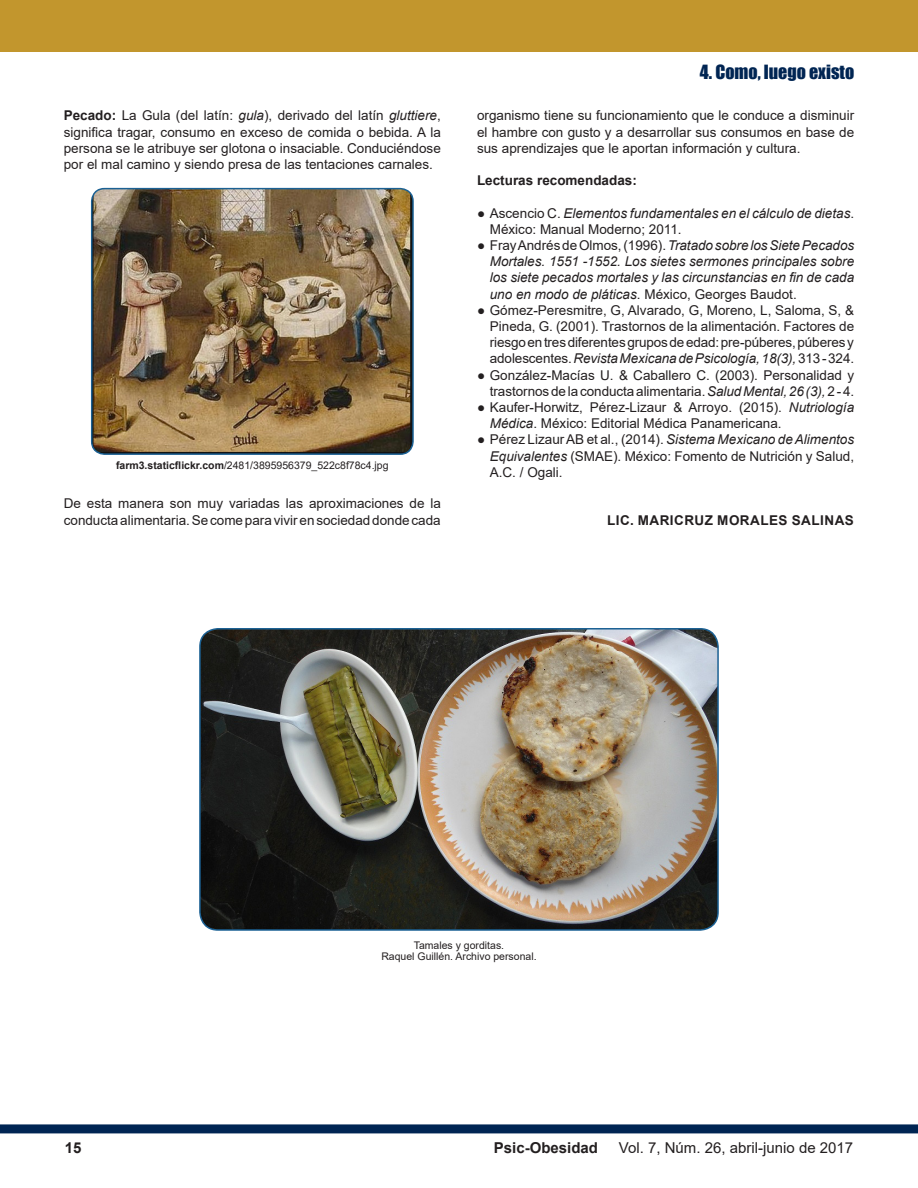
<style>
.page{position:relative;width:918px;height:1188px;background:#fff}
.page>*{position:absolute;margin:0;border:0;box-sizing:border-box;transform-origin:0 0}
.t1{font:18px "Impact";color:#002553}
.t2{font:15px "Arial";color:#231f20}
.t3{font:700 15px "Arial";color:#231f20}
.t4{font:13.5px/16.2px "Arial";color:#231f20;text-align:justify}
.t5{font:italic 13.5px/16.2px "Arial";color:#231f20}
.t6{font:700 13.5px "Arial";letter-spacing:.035em;color:#231f20}
.t7{font:700 13.5px "Arial";color:#231f20}
.t8{font:10.5px "Arial";color:#231f20}
.s1{font-weight:700}
.s2{font-style:italic}
.s3{font-style:normal}
</style>
<div class="page">
<div style="left:0;top:1124px;width:918px;height:9px;background:#002553"></div>
<img style="left:92px;top:189px;width:321px;height:265px">
<div style="left:91px;top:188px;width:323px;height:267px;border:2px solid #1b6194;border-radius:13px"></div>
<img style="left:200px;top:629px;width:518px;height:301px">
<div style="left:199px;top:628px;width:520px;height:303px;border:2px solid #1b6194;border-radius:18px"></div>
<div style="left:0;top:0;width:918px;height:51px;background:#c2962d"></div>
<p class="t4" style="left:64px;top:107px;width:379px"><span class="s1">Pecado:</span> La Gula (del latín: <span class="s2">gula</span>), derivado del latín <span class="s2">gluttiere</span>, significa tragar, consumo en exceso de comida o bebida. A la persona se le atribuye ser glotona o insaciable. Conduciéndose por el mal camino y siendo presa de las tentaciones carnales.</p>
<p class="t8" style="left:116px;top:458px;width:274px"><span class="s1">farm3.staticflickr.com</span>/2481/3895956379_522c8f78c4.jpg</p>
<p class="t4" style="left:64px;top:495px;width:379px">De esta manera son muy variadas las aproximaciones de la conducta alimentaria. Se come para vivir en sociedad donde cada</p>
<p class="t1" style="left:700px;top:58px;width:156px">4. Como, luego existo</p>
<p class="t4" style="left:477px;top:107px;width:379px">organismo tiene su funcionamiento que le conduce a disminuir el hambre con gusto y a desarrollar sus consumos en base de sus aprendizajes que le aportan información y cultura.</p>
<p class="t7" style="left:477px;top:171px;width:161px">Lecturas recomendadas:</p>
<p class="t5" style="left:490px;top:205px;width:366px;text-indent:-13px"><span class="s3">● Ascencio C.</span> Elementos fundamentales en el cálculo de dietas<span class="s3">.<br>México: Manual Moderno; 2011.</span></p>
<p class="t5" style="left:490px;top:237px;width:366px;text-align:justify;text-indent:-13px"><span class="s3">● Fray Andrés de Olmos, (1996).</span> Tratado sobre los Siete Pecados Mortales. 1551 -1552. Los sietes sermones principales sobre los siete pecados mortales y las circunstancias en fin de cada uno en modo de pláticas<span class="s3">. México, Georges Baudot.</span></p>
<p class="t4" style="left:490px;top:302px;width:366px;text-indent:-13px">● Gómez-Peresmitre, G, Alvarado, G, Moreno, L, Saloma, S, &amp; Pineda, G. (2001). Trastornos de la alimentación. Factores de riesgo en tres diferentes grupos de edad: pre-púberes, púberes y adolescentes. <span class="s2">Revista Mexicana de Psicología, 18(3),</span> 313 - 324.</p>
<p class="t4" style="left:477px;top:367px;width:379px;text-align:right">● González-Macías U. &amp; Caballero C. (2003). Personalidad y trastornos de la conducta alimentaria. <span class="s2">Salud Mental, 26 (3),</span> 2 - 4.</p>
<p class="t4" style="left:490px;top:399px;width:366px;text-indent:-13px">● Kaufer-Horwitz, Pérez-Lizaur &amp; Arroyo. (2015). <span class="s2">Nutriología<br>Médica</span>. México: Editorial Médica Panamericana.</p>
<p class="t4" style="left:490px;top:431px;width:366px;text-indent:-13px">● Pérez Lizaur AB et al., (2014). <span class="s2">Sistema Mexicano de Alimentos Equivalentes</span> (SMAE). México: Fomento de Nutrición y Salud, A.C. / Ogali.</p>
<p class="t6" style="left:607px;top:511px;width:248px">LIC. MARICRUZ MORALES SALINAS</p>
<p class="t8" style="left:414px;top:938px;width:92px">Tamales y gorditas.</p>
<p class="t8" style="left:381px;top:949px;width:157px">Raquel Guillén. Archivo personal.</p>
<p class="t3" style="left:65px;top:1137px;width:18px">15</p>
<p class="t3" style="left:494px;top:1137px;width:106px">Psic-Obesidad</p>
<p class="t2" style="left:619px;top:1137px;width:236px">Vol. 7, Núm. 26, abril-junio de 2017</p>
</div>
